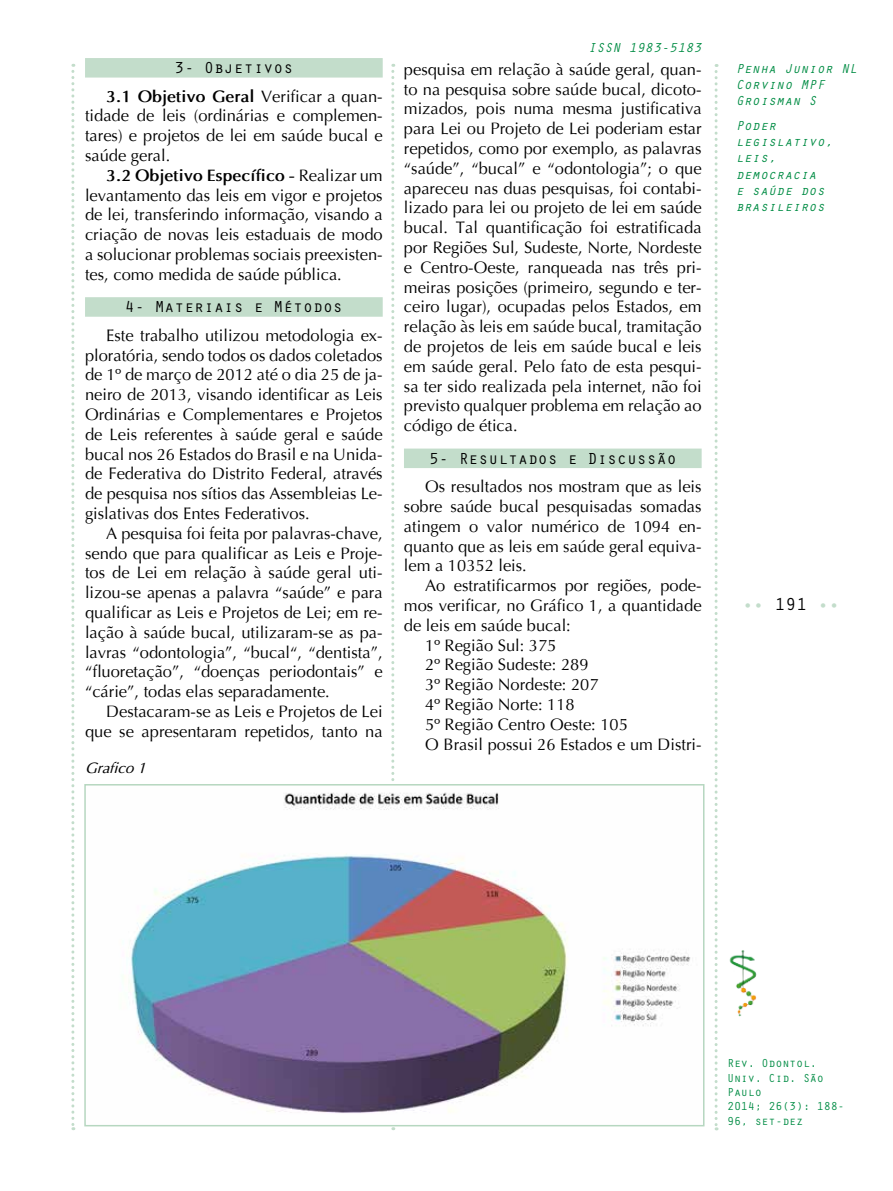
<style>
.page{position:relative;width:893px;height:1191px;background:#fff}
.page>*{position:absolute;margin:0;border:0;box-sizing:border-box;transform-origin:0 0}
.t1{font:18px "Orator Std";color:#c3ddcb}
.t2{font:16.5px/19.8px "Optima";color:#000;text-align:justify}
.t3{font:16.5px "Orator Std";color:#000}
.t4{font:italic 15px "Optima";color:#000}
.t5{font:italic 13.5px/16.2px "Orator Std";color:#008c44}
.t6{font:12px/14.4px "Orator Std";letter-spacing:-.025em;color:#008c44}
.s1{font-weight:700}
.s2{color:#000}
</style>
<div class="page">
<svg style="left:715px;top:64px;width:3px;height:1066px"></svg>
<svg style="left:391px;top:64px;width:3px;height:1066px"></svg>
<svg style="left:71px;top:64px;width:3px;height:1066px"></svg>
<img style="left:729px;top:950px;width:27px;height:66px">
<div style="left:85px;top:58px;width:298px;height:20px;background:#c3ddcb"></div>
<div style="left:85px;top:297px;width:298px;height:20px;background:#c3ddcb"></div>
<div style="left:404px;top:448px;width:298px;height:20px;background:#c3ddcb"></div>
<img style="left:131px;top:787px;width:560px;height:336px">
<div style="left:84px;top:784px;width:620px;height:342px;border:2px solid #b6d7c0"></div>
<p class="t3" style="left:174px;top:56px;width:120px">3- Objetivos</p>
<p class="t2" style="left:85px;top:86px;width:299px;text-indent:21px"><span class="s1">3.1 Objetivo Geral</span> Verificar a quan&shy;tidade de leis (ordinárias e complemen&shy;tares) e projetos de lei em saúde bucal e saúde geral.</p>
<p class="t2" style="left:85px;top:166px;width:299px;text-indent:21px"><span class="s1">3.2 Objetivo Específico -</span> Realizar um levantamento das leis em vigor e projetos de lei, transferindo informação, visando a criação de novas leis estaduais de modo a solucionar problemas sociais preexisten&shy;tes, como medida de saúde pública.</p>
<p class="t3" style="left:125px;top:295px;width:219px">4- Materiais e Métodos</p>
<p class="t2" style="left:85px;top:325px;width:299px;text-indent:21px">Este trabalho utilizou metodologia ex&shy;ploratória, sendo todos os dados coletados de 1º de março de 2012 até o dia 25 de ja&shy;neiro de 2013, visando identificar as Leis Ordinárias e Complementares e Projetos de Leis referentes à saúde geral e saúde bucal nos 26 Estados do Brasil e na Unida&shy;de Federativa do Distrito Federal, através de pesquisa nos sítios das Assembleias Le&shy;gislativas dos Entes Federativos.</p>
<p class="t2" style="left:85px;top:523px;width:299px;text-indent:21px">A pesquisa foi feita por palavras-chave, sendo que para qualificar as Leis e Proje&shy;tos de Lei em relação à saúde geral uti&shy;lizou-se apenas a palavra “saúde” e para qualificar as Leis e Projetos de Lei; em re&shy;lação à saúde bucal, utilizaram-se as pa&shy;lavras “odontologia”, “bucal“, “dentista”, “fluoretação”, “doenças periodontais” e “cárie”, todas elas separadamente.</p>
<p class="t2" style="left:85px;top:702px;width:299px;text-align:right">Destacaram-se as Leis e Projetos de Lei que se apresentaram repetidos, tanto na</p>
<p class="t4" style="left:85px;top:758px;width:62px">Grafico 1</p>
<p class="t5" style="left:588px;top:39px;width:115px">ISSN 1983-5183</p>
<p class="t2" style="left:404px;top:60px;width:299px">pesquisa em relação à saúde geral, quan&shy;to na pesquisa sobre saúde bucal, dicoto&shy;mizados, pois numa mesma justificativa para Lei ou Projeto de Lei poderiam estar repetidos, como por exemplo, as palavras “saúde”, “bucal” e “odontologia”; o que apareceu nas duas pesquisas, foi contabi&shy;lizado para lei ou projeto de lei em saúde bucal. Tal quantificação foi estratificada por Regiões Sul, Sudeste, Norte, Nordeste e Centro-Oeste, ranqueada nas três pri&shy;meiras posições (primeiro, segundo e ter&shy;ceiro lugar), ocupadas pelos Estados, em relação às leis em saúde bucal, tramitação de projetos de leis em saúde bucal e leis em saúde geral. Pelo fato de esta pesqui&shy;sa ter sido realizada pela internet, não foi previsto qualquer problema em relação ao código de ética.</p>
<p class="t3" style="left:429px;top:446px;width:249px">5- Resultados e Discussão</p>
<p class="t2" style="left:404px;top:477px;width:299px;text-indent:21px">Os resultados nos mostram que as leis sobre saúde bucal pesquisadas somadas atingem o valor numérico de 1094 en&shy;quanto que as leis em saúde geral equiva&shy;lem a 10352 leis.</p>
<p class="t2" style="left:425px;top:576px;width:278px">Ao estratificarmos por regiões, pode-</p>
<p class="t2" style="left:404px;top:596px;width:299px">mos verificar, no Gráfico 1, a quantidade</p>
<p class="t2" style="left:404px;top:615px;width:168px">de leis em saúde bucal:</p>
<p class="t2" style="left:425px;top:635px;width:133px">1º Região Sul: 375</p>
<p class="t2" style="left:425px;top:655px;width:165px">2º Região Sudeste: 289</p>
<p class="t2" style="left:425px;top:675px;width:175px">3º Região Nordeste: 207</p>
<p class="t2" style="left:425px;top:695px;width:151px">4º Região Norte: 118</p>
<p class="t2" style="left:425px;top:714px;width:204px">5º Região Centro Oeste: 105</p>
<p class="t2" style="left:425px;top:734px;width:278px">O Brasil possui 26 Estados e um Distri-</p>
<p class="t5" style="left:736px;top:60px;width:123px">Penha Junior NL<br>Corvino MPF<br>Groisman S</p>
<p class="t5" style="left:736px;top:117px;width:99px">Poder legislativo, leis, democracia<br>e saúde dos brasileiros</p>
<p class="t1" style="left:742px;top:591px;width:99px">•• <span class="s2">191</span> ••</p>
<p class="t6" style="left:727px;top:1055px;width:119px">Rev. Odontol.<br>Univ. Cid. São<br>Paulo<br>2014; 26(3): 188-<br>96, set-dez</p>
</div>
